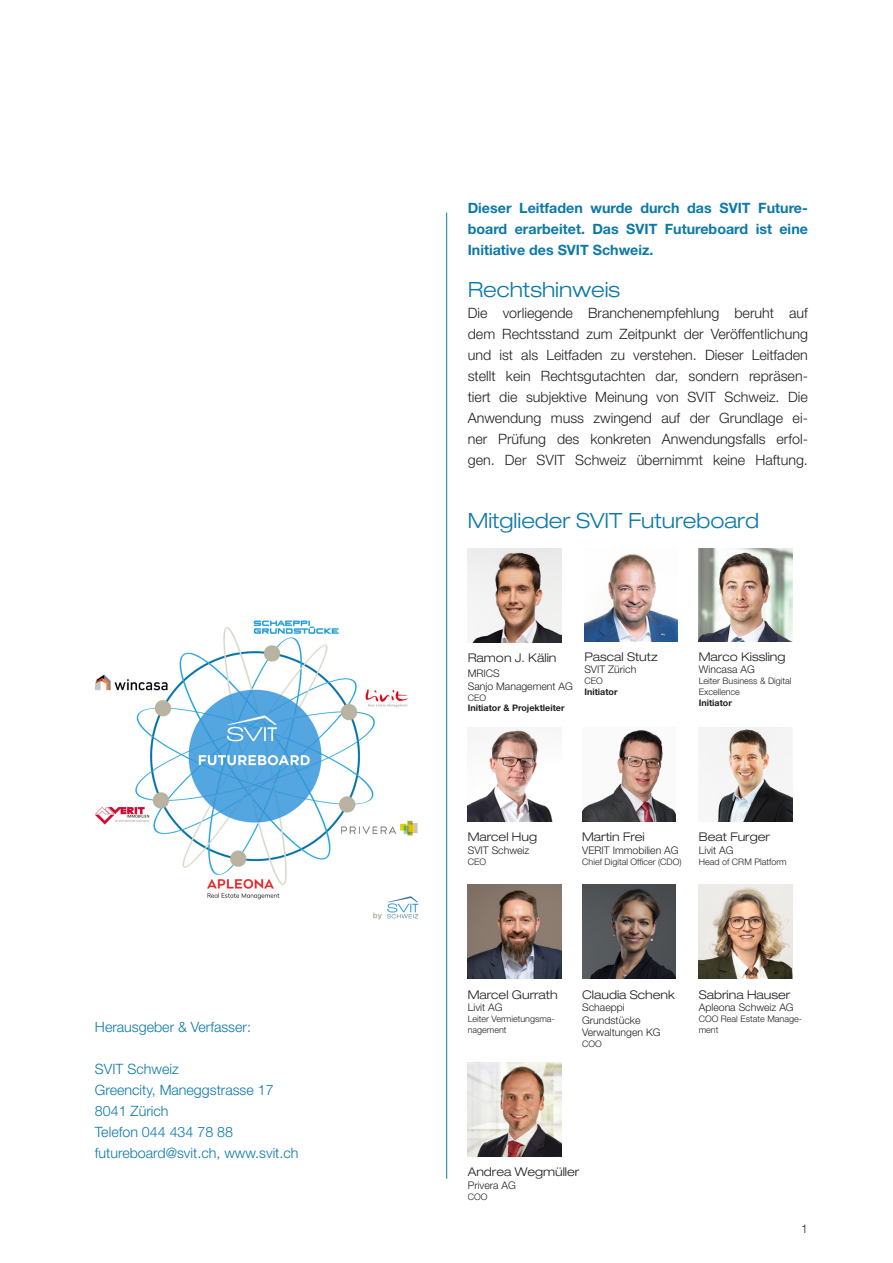
<style>
.page{position:relative;width:893px;height:1263px;background:#fff}
.page>*{position:absolute;margin:0;border:0;box-sizing:border-box;transform-origin:0 0}
.Lauftext{font:300 expanded 21px "Helvetica Neue LT Std";color:#0c79a9}
.Titel-14pt{font:300 expanded 21px "Helvetica Neue LT Std";color:#0c79a9}
.Lauftext-2{font:300 14.25px/21px "Helvetica Neue LT Std";color:#231f20;text-align:justify}
.Lauftext_mit_Einzug{font:300 14.25px "Helvetica Neue LT Std";color:#0c79a9}
.Lauftext-3{font:700 14.25px/21px "Helvetica Neue LT Std";color:#0c79a9;text-align:justify}
.Biobox_-_Titel{font:300 expanded 12px "Helvetica Neue LT Std";color:#231f20}
.t1{font:300 12px "Helvetica Neue LT Std";color:#231f20}
.Biobox_-_Titel-2{font:300 10.5px "Helvetica Neue LT Std";color:#231f20}
.t2{font:300 9px/10.8px "Helvetica Neue LT Std";color:#231f20}
.t3{font:700 9px "Helvetica Neue LT Std";color:#231f20}
</style>
<div class="page">
<hr style="left:446px;top:213px;width:1px;height:966px;background:#0c79a9">
<img style="left:699px;top:728px;width:93px;height:93px">
<img style="left:468px;top:885px;width:93px;height:93px">
<img style="left:468px;top:728px;width:85px;height:93px">
<img style="left:468px;top:549px;width:93px;height:93px">
<img style="left:699px;top:548px;width:93px;height:94px">
<img style="left:582px;top:729px;width:94px;height:92px">
<img style="left:699px;top:885px;width:93px;height:93px">
<img style="left:582px;top:885px;width:94px;height:93px">
<img style="left:468px;top:1063px;width:93px;height:93px">
<img style="left:584px;top:554px;width:94px;height:88px">
<img style="left:95px;top:620px;width:324px;height:300px">
<p class="Lauftext_mit_Einzug" style="left:95px;top:1018px;width:158px">Herausgeber &amp; Verfasser:</p>
<p class="Lauftext_mit_Einzug" style="left:95px;top:1060px;width:85px">SVIT Schweiz</p>
<p class="Lauftext_mit_Einzug" style="left:95px;top:1081px;width:180px">Greencity, Maneggstrasse 17</p>
<p class="Lauftext_mit_Einzug" style="left:95px;top:1102px;width:75px">8041 Zürich</p>
<p class="Lauftext_mit_Einzug" style="left:95px;top:1123px;width:140px">Telefon 044 434 78 88</p>
<p class="Lauftext_mit_Einzug" style="left:95px;top:1144px;width:205px">futureboard@svit.ch, www.svit.ch</p>
<p class="Lauftext-3" style="left:468px;top:197px;width:342px">Dieser Leitfaden wurde durch das SVIT Future&shy;board erarbeitet. Das SVIT Futureboard ist eine Initiative des SVIT Schweiz.</p>
<p class="Titel-14pt" style="left:468px;top:277px;width:154px">Rechtshinweis</p>
<p class="Lauftext-2" style="left:468px;top:302px;width:342px">Die vorliegende Branchenempfehlung beruht auf dem Rechtsstand zum Zeitpunkt der Veröffentlichung und ist als Leitfaden zu verstehen. Dieser Leitfaden stellt kein Rechtsgutachten dar, sondern repräsen&shy;tiert die subjektive Meinung von SVIT Schweiz. Die Anwendung muss zwingend auf der Grundlage ei&shy;ner Prüfung des konkreten Anwendungsfalls erfol&shy;gen. Der SVIT Schweiz übernimmt keine Haftung.</p>
<p class="Lauftext" style="left:468px;top:508px;width:293px">Mitglieder SVIT Futureboard</p>
<p class="Biobox_-_Titel" style="left:468px;top:651px;width:90px">Ramon J. Kälin</p>
<p class="Biobox_-_Titel-2" style="left:468px;top:667px;width:34px">MRICS</p>
<p class="Biobox_-_Titel-2" style="left:468px;top:680px;width:107px">Sanjo Management AG</p>
<p class="t2" style="left:468px;top:692px;width:20px">CEO</p>
<p class="t3" style="left:468px;top:703px;width:98px">Initiator &amp; Projektleiter</p>
<p class="Biobox_-_Titel" style="left:584px;top:649px;width:75px">Pascal Stutz</p>
<p class="Biobox_-_Titel-2" style="left:584px;top:663px;width:53px">SVIT Zürich</p>
<p class="t2" style="left:584px;top:675px;width:20px">CEO</p>
<p class="t3" style="left:584px;top:686px;width:35px">Initiator</p>
<p class="Biobox_-_Titel" style="left:699px;top:649px;width:88px">Marco Kissling</p>
<p class="Biobox_-_Titel-2" style="left:699px;top:663px;width:58px">Wincasa AG</p>
<p class="t2" style="left:699px;top:675px;width:94px">Leiter Business &amp; Digital<br>Excellence</p>
<p class="t3" style="left:699px;top:697px;width:35px">Initiator</p>
<p class="Biobox_-_Titel" style="left:468px;top:830px;width:71px">Marcel Hug</p>
<p class="Biobox_-_Titel-2" style="left:468px;top:844px;width:63px">SVIT Schweiz</p>
<p class="t2" style="left:468px;top:856px;width:20px">CEO</p>
<p class="Biobox_-_Titel" style="left:582px;top:830px;width:64px">Martin Frei</p>
<p class="Biobox_-_Titel-2" style="left:582px;top:844px;width:98px">VERIT Immobilien AG</p>
<p class="t2" style="left:582px;top:856px;width:101px">Chief Digital Officer (CDO)</p>
<p class="Biobox_-_Titel" style="left:699px;top:830px;width:73px">Beat Furger</p>
<p class="Biobox_-_Titel-2" style="left:699px;top:844px;width:36px">Livit AG</p>
<p class="t2" style="left:699px;top:856px;width:89px">Head of CRM Platform</p>
<p class="Biobox_-_Titel" style="left:468px;top:987px;width:91px">Marcel Gurrath</p>
<p class="Biobox_-_Titel-2" style="left:468px;top:1001px;width:36px">Livit AG</p>
<p class="t2" style="left:468px;top:1013px;width:89px">Leiter Vermietungsma&shy;nagement</p>
<p class="Biobox_-_Titel" style="left:582px;top:987px;width:94px">Claudia Schenk</p>
<p class="Biobox_-_Titel-2" style="left:582px;top:1001px;width:44px">Schaeppi</p>
<p class="Biobox_-_Titel-2" style="left:582px;top:1013px;width:60px">Grundstücke</p>
<p class="Biobox_-_Titel-2" style="left:582px;top:1026px;width:80px">Verwaltungen KG</p>
<p class="t2" style="left:582px;top:1038px;width:21px">COO</p>
<p class="Biobox_-_Titel" style="left:699px;top:987px;width:93px">Sabrina Hauser</p>
<p class="Biobox_-_Titel-2" style="left:699px;top:1001px;width:96px">Apleona Schweiz AG</p>
<p class="t2" style="left:699px;top:1013px;width:105px">COO Real Estate Manage&shy;ment</p>
<p class="Biobox_-_Titel" style="left:468px;top:1165px;width:113px">Andrea Wegmüller</p>
<p class="Biobox_-_Titel-2" style="left:468px;top:1179px;width:50px">Privera AG</p>
<p class="t2" style="left:468px;top:1191px;width:21px">COO</p>
<p class="t1" style="left:801px;top:1221px;width:8px">1</p>
</div>
